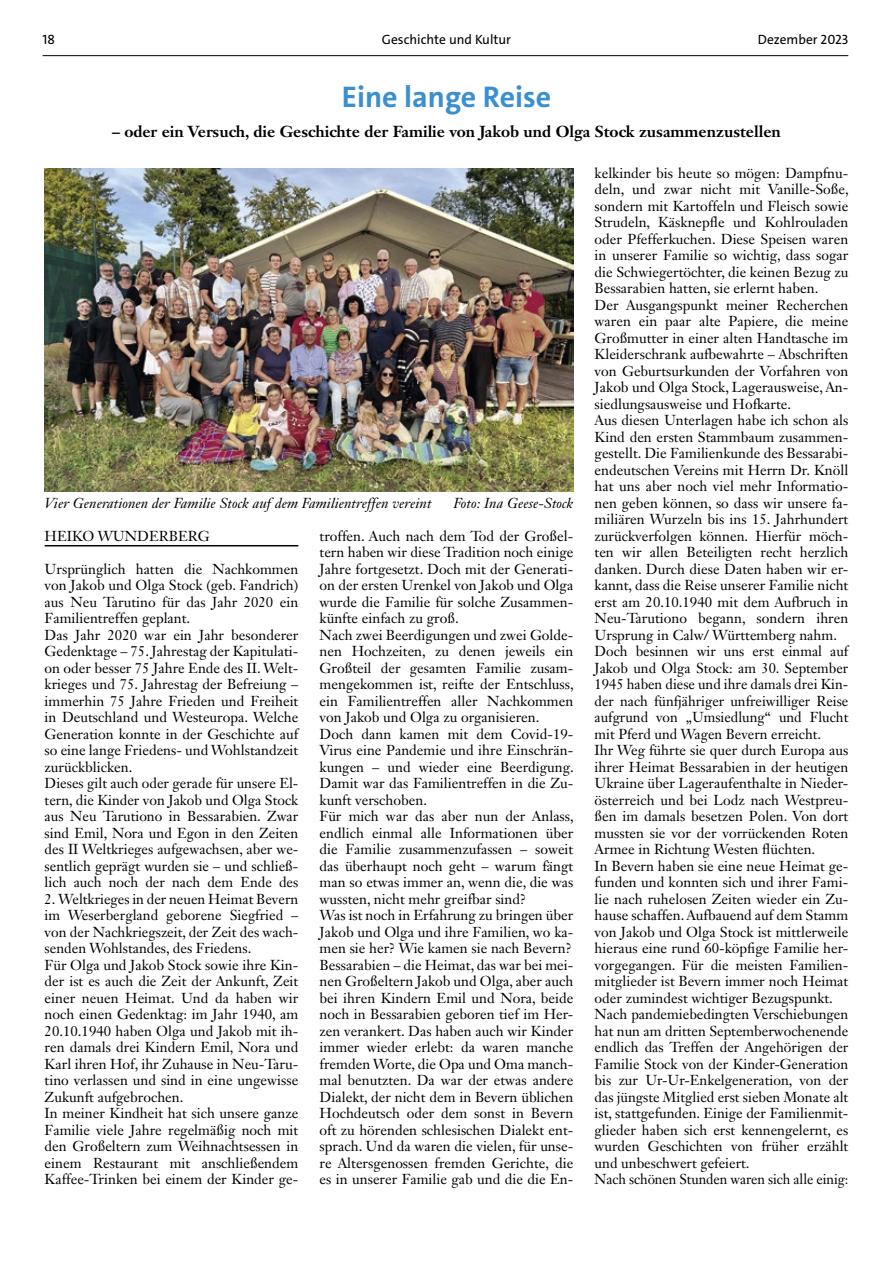
<style>
.page{position:relative;width:893px;height:1263px;background:#fff}
.page>*{position:absolute;margin:0;border:0;box-sizing:border-box;transform-origin:0 0}
.t1{font:700 30px "The Sans";color:#398fd1}
.t2{font:700 15.75px "Janson Text LT Std";color:#000}
.t3{font:14.25px/16.5px "Janson Text LT Std";color:#000}
.t4{font:italic 14.25px "Janson Text LT Std";letter-spacing:.005em;color:#000}
.t5{font:13.5px "The Sans";color:#000}
</style>
<div class="page">
<hr style="left:43px;top:55px;width:805px;height:1px;background:#000">
<hr style="left:45px;top:545px;width:253px;height:1px;background:#000">
<img style="left:45px;top:168px;width:528px;height:323px">
<p class="t5" style="left:43px;top:31px;width:14px">18</p>
<p class="t5" style="left:382px;top:31px;width:131px">Geschichte und Kultur</p>
<p class="t5" style="left:758px;top:31px;width:92px">Dezember 2023</p>
<h1 class="t1" style="left:342px;top:78px;width:211px">Eine lange Reise</h1>
<p class="t2" style="left:112px;top:121px;width:670px">– oder ein Versuch, die Geschichte der Familie von Jakob und Olga Stock zusammenzustellen</p>
<p class="t4" style="left:45px;top:494px;width:388px">Vier Generationen der Familie Stock auf dem Familientreffen vereint</p>
<p class="t4" style="left:453px;top:494px;width:121px">Foto: Ina Geese-Stock</p>
<p class="t3" style="left:45px;top:527px;width:167px">HEIKO WUNDERBERG</p>
<p class="t3" style="left:45px;top:560px;width:255px">Ursprünglich hatten die Nachkommen von Jakob und Olga Stock (geb. Fandrich) aus Neu Tarutino für das Jahr 2020 ein Familientreffen geplant.<br>Das Jahr 2020 war ein Jahr besonderer Gedenktage – 75. Jahrestag der Kapitulati&shy;on oder besser 75 Jahre Ende des II. Welt&shy;krieges und 75. Jahrestag der Befreiung – immerhin 75 Jahre Frieden und Freiheit in Deutschland und Westeuropa. Welche Generation konnte in der Geschichte auf so eine lange Friedens- und Wohlstandzeit zurückblicken.<br>Dieses gilt auch oder gerade für unsere El&shy;tern, die Kinder von Jakob und Olga Stock aus Neu Tarutiono in Bessarabien. Zwar sind Emil, Nora und Egon in den Zeiten des II Weltkrieges aufgewachsen, aber we&shy;sentlich geprägt wurden sie – und schließ&shy;lich auch noch der nach dem Ende des</p>
<p class="t3" style="left:45px;top:890px;width:255px">2. Weltkrieges in der neuen Heimat Bevern im Weserbergland geborene Siegfried – von der Nachkriegszeit, der Zeit des wach&shy;senden Wohlstandes, des Friedens.<br>Für Olga und Jakob Stock sowie ihre Kin&shy;der ist es auch die Zeit der Ankunft, Zeit einer neuen Heimat. Und da haben wir noch einen Gedenktag: im Jahr 1940, am 20.10.1940 haben Olga und Jakob mit ih&shy;ren damals drei Kindern Emil, Nora und Karl ihren Hof, ihr Zuhause in Neu-Taru&shy;tino verlassen und sind in eine ungewisse Zukunft aufgebrochen.<br>In meiner Kindheit hat sich unsere ganze Familie viele Jahre regelmäßig noch mit den Großeltern zum Weihnachtsessen in einem Restaurant mit anschließendem Kaffee-Trinken bei einem der Kinder ge-</p>
<p class="t3" style="left:320px;top:527px;width:256px">troffen. Auch nach dem Tod der Großel&shy;tern haben wir diese Tradition noch einige Jahre fortgesetzt. Doch mit der Generati&shy;on der ersten Urenkel von Jakob und Olga wurde die Familie für solche Zusammen&shy;künfte einfach zu groß.<br>Nach zwei Beerdigungen und zwei Golde&shy;nen Hochzeiten, zu denen jeweils ein Großteil der gesamten Familie zusam&shy;mengekommen ist, reifte der Entschluss, ein Familientreffen aller Nachkommen von Jakob und Olga zu organisieren.<br>Doch dann kamen mit dem Covid-19- Virus eine Pandemie und ihre Einschrän&shy;kungen – und wieder eine Beerdigung.<br>Damit war das Familientreffen in die Zu&shy;kunft verschoben.<br>Für mich war das aber nun der Anlass, endlich einmal alle Informationen über die Familie zusammenzufassen – soweit das überhaupt noch geht – warum fängt man so etwas immer an, wenn die, die was wussten, nicht mehr greifbar sind?<br>Was ist noch in Erfahrung zu bringen über Jakob und Olga und ihre Familien, wo ka&shy;men sie her? Wie kamen sie nach Bevern?<br>Bessarabien – die Heimat, das war bei mei&shy;nen Großeltern Jakob und Olga, aber auch bei ihren Kindern Emil und Nora, beide noch in Bessarabien geboren tief im Her&shy;zen verankert. Das haben auch wir Kinder immer wieder erlebt: da waren manche fremden Worte, die Opa und Oma manch&shy;mal benutzten. Da war der etwas andere Dialekt, der nicht dem in Bevern üblichen Hochdeutsch oder dem sonst in Bevern oft zu hörenden schlesischen Dialekt ent&shy;sprach. Und da waren die vielen, für unse&shy;re Altersgenossen fremden Gerichte, die es in unserer Familie gab und die die En-</p>
<p class="t3" style="left:595px;top:164px;width:256px">kelkinder bis heute so mögen: Dampfnu&shy;deln, und zwar nicht mit Vanille-Soße, sondern mit Kartoffeln und Fleisch sowie Strudeln, Käsknepfle und Kohlrouladen oder Pfefferkuchen. Diese Speisen waren in unserer Familie so wichtig, dass sogar die Schwiegertöchter, die keinen Bezug zu Bessarabien hatten, sie erlernt haben.<br>Der Ausgangspunkt meiner Recherchen waren ein paar alte Papiere, die meine Großmutter in einer alten Handtasche im Kleiderschrank aufbewahrte – Abschriften von Geburtsurkunden der Vorfahren von Jakob und Olga Stock, Lagerausweise, An&shy;siedlungsausweise und Hofkarte.<br>Aus diesen Unterlagen habe ich schon als Kind den ersten Stammbaum zusammen&shy;gestellt. Die Familienkunde des Bessarabi&shy;endeutschen Vereins mit Herrn Dr. Knöll hat uns aber noch viel mehr Informatio&shy;nen geben können, so dass wir unsere fa&shy;miliären Wurzeln bis ins 15. Jahrhundert zurückverfolgen können. Hierfür möch&shy;ten wir allen Beteiligten recht herzlich danken. Durch diese Daten haben wir er&shy;kannt, dass die Reise unserer Familie nicht erst am 20.10.1940 mit dem Aufbruch in Neu-Tarutiono begann, sondern ihren Ursprung in Calw/ Württemberg nahm.<br>Doch besinnen wir uns erst einmal auf Jakob und Olga Stock: am 30. September 1945 haben diese und ihre damals drei Kin&shy;der nach fünfjähriger unfreiwilliger Reise aufgrund von „Umsiedlung“ und Flucht mit Pferd und Wagen Bevern erreicht.<br>Ihr Weg führte sie quer durch Europa aus ihrer Heimat Bessarabien in der heutigen Ukraine über Lageraufenthalte in Nieder&shy;österreich und bei Lodz nach Westpreu&shy;ßen im damals besetzen Polen. Von dort mussten sie vor der vorrückenden Roten Armee in Richtung Westen flüchten.<br>In Bevern haben sie eine neue Heimat ge&shy;funden und konnten sich und ihrer Fami&shy;lie nach ruhelosen Zeiten wieder ein Zu&shy;hause schaffen. Aufbauend auf dem Stamm von Jakob und Olga Stock ist mittlerweile hieraus eine rund 60-köpfige Familie her&shy;vorgegangen. Für die meisten Familien&shy;mitglieder ist Bevern immer noch Heimat oder zumindest wichtiger Bezugspunkt.<br>Nach pandemiebedingten Verschiebungen hat nun am dritten Septemberwochenende endlich das Treffen der Angehörigen der Familie Stock von der Kinder-Generation bis zur Ur-Ur-Enkelgeneration, von der das jüngste Mitglied erst sieben Monate alt ist, stattgefunden. Einige der Familienmit&shy;glieder haben sich erst kennengelernt, es wurden Geschichten von früher erzählt und unbeschwert gefeiert.<br>Nach schönen Stunden waren sich alle einig:</p>
</div>
